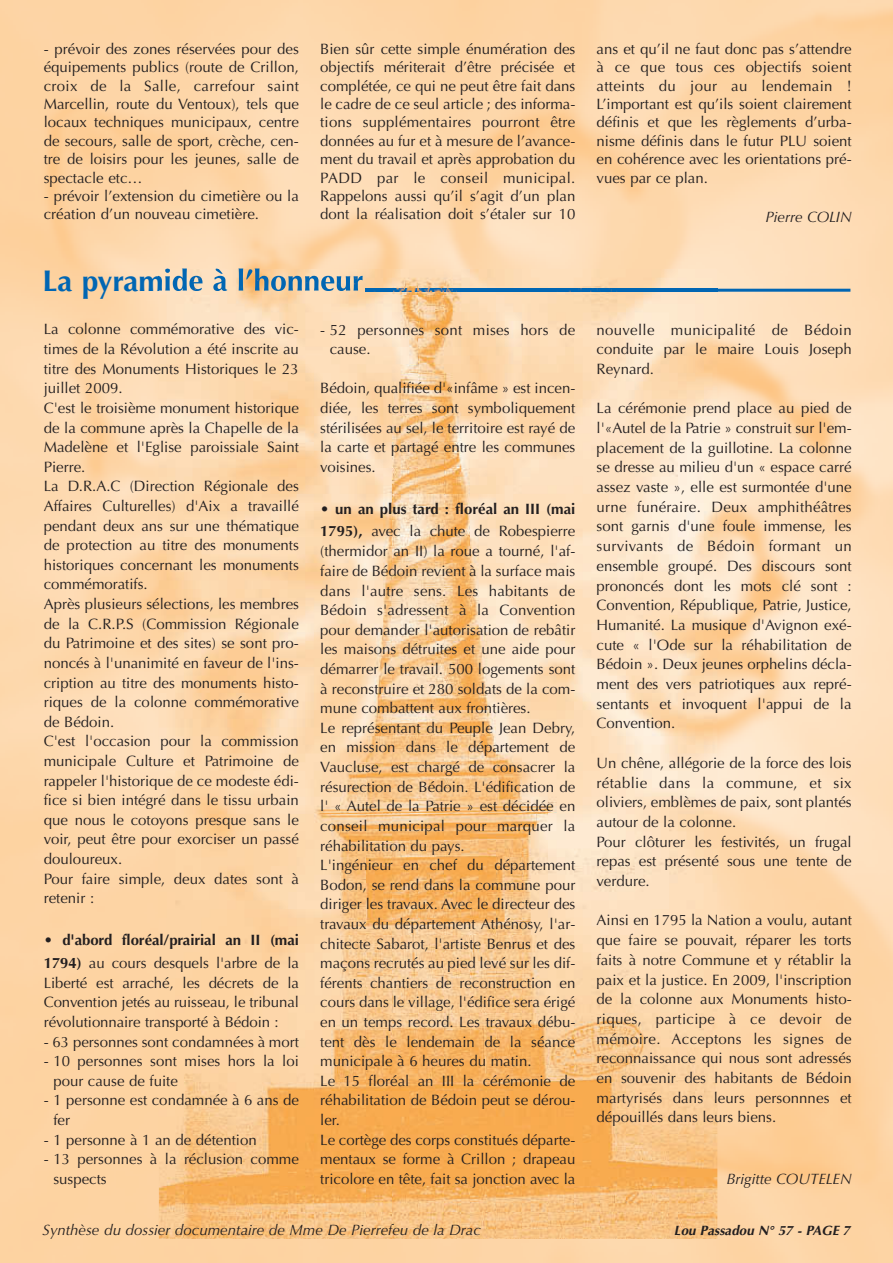
<style>
.page{position:relative;width:893px;height:1263px;background:#fff}
.page>*{position:absolute;margin:0;border:0;box-sizing:border-box;transform-origin:0 0}
.t1{font:15px/19.6px "Optima";color:#231f20;text-align:justify}
.t2{font:15px "Optima Italic TT";color:#231f20}
.t3{font:15px "Optima Bold TT";letter-spacing:-.005em;color:#231f20}
.t4{font:italic 700 13.5px "Optima";color:#231f20}
.s1{font-family:"Optima Bold TT"}
</style>
<div class="page">
<img style="left:0;top:0;width:893px;height:1263px">
<hr style="left:366px;top:289px;width:484px;height:3px;background:#0166b3">
<img style="left:159px;top:269px;width:558px;height:970px">
<img style="left:366px;top:289px;width:351px;height:3px">
<p class="t1" style="left:44px;top:41px;width:257px;line-height:18.5px">- prévoir des zones réservées pour des équipements publics (route de Crillon, croix de la Salle, carrefour saint Marcellin, route du Ventoux), tels que locaux techniques municipaux, centre de secours, salle de sport, crèche, cen&shy;tre de loisirs pour les jeunes, salle de spectacle etc…</p>
<p class="t1" style="left:44px;top:188px;width:257px;line-height:18.5px">- prévoir l’extension du cimetière ou la création d’un nouveau cimetière.</p>
<p class="t1" style="left:320px;top:41px;width:257px;line-height:18.5px">Bien sûr cette simple énumération des objectifs mériterait d’être précisée et complétée, ce qui ne peut être fait dans le cadre de ce seul article ; des informa&shy;tions supplémentaires pourront être données au fur et à mesure de l’avance&shy;ment du travail et après approbation du PADD par le conseil municipal.<br>Rappelons aussi qu’il s’agit d’un plan dont la réalisation doit s’étaler sur 10</p>
<p class="t1" style="left:597px;top:41px;width:257px;line-height:18.5px">ans et qu’il ne faut donc pas s’attendre à ce que tous ces objectifs soient atteints du jour au lendemain !<br>L’important est qu’ils soient clairement définis et que les règlements d’urba&shy;nisme définis dans le futur PLU soient en cohérence avec les orientations pré&shy;vues par ce plan.</p>
<p class="t2" style="left:765px;top:211px;width:88px">Pierre COLIN</p>
<p class="t1" style="left:44px;top:321px;width:257px;text-align:left">La colonne commémorative des vic&shy;times de la Révolution a été inscrite au titre des Monuments Historiques le 23 juillet 2009.<br>C'est le troisième monument historique de la commune après la Chapelle de la<br>Madelène et l'Eglise paroissiale Saint<br>Pierre.<br>La D.R.A.C (Direction Régionale des<br>Affaires Culturelles) d'Aix a travaillé pendant deux ans sur une thématique de protection au titre des monuments historiques concernant les monuments commémoratifs.<br>Après plusieurs sélections, les membres de la C.R.P.S (Commission Régionale du Patrimoine et des sites) se sont pro&shy;noncés à l'unanimité en faveur de l'ins&shy;cription au titre des monuments histo&shy;riques de la colonne commémorative de Bédoin.<br>C'est l'occasion pour la commission municipale Culture et Patrimoine de rappeler l'historique de ce modeste édi&shy;fice si bien intégré dans le tissu urbain que nous le cotoyons presque sans le voir, peut être pour exorciser un passé douloureux.<br>Pour faire simple, deux dates sont à retenir :</p>
<p class="t3" style="left:44px;top:934px;width:257px">• d'abord floréal/prairial an II (mai</p>
<p class="t1" style="left:44px;top:954px;width:257px"><span class="s1">1794)</span> au cours desquels l'arbre de la Liberté est arraché, les décrets de la Convention jetés au ruisseau, le tribunal révolutionnaire transporté à Bédoin :</p>
<p class="t1" style="left:44px;top:1033px;width:257px">- 63 personnes sont condamnées à mort</p>
<p class="t1" style="left:53px;top:1053px;width:247px;text-indent:-10px">- 10 personnes sont mises hors la loi pour cause de fuite</p>
<p class="t1" style="left:53px;top:1092px;width:247px;text-indent:-10px">- 1 personne est condamnée à 6 ans de fer</p>
<p class="t1" style="left:44px;top:1131px;width:214px">- 1 personne à 1 an de détention</p>
<p class="t1" style="left:53px;top:1151px;width:247px;text-indent:-10px">- 13 personnes à la réclusion comme suspects</p>
<p class="t1" style="left:330px;top:321px;width:247px;text-indent:-10px">- 52 personnes sont mises hors de cause.</p>
<p class="t1" style="left:320px;top:380px;width:257px">Bédoin, qualifiée d'«infâme » est incen&shy;diée, les terres sont symboliquement stérilisées au sel, le territoire est rayé de la carte et partagé entre les communes voisines.</p>
<p class="t3" style="left:320px;top:502px;width:257px">• un an plus tard : floréal an III (mai</p>
<p class="t1" style="left:320px;top:523px;width:257px;text-align:left"><span class="s1">1795),</span> avec la chute de Robespierre (thermidor an II) la roue a tourné, l'af&shy;faire de Bédoin revient à la surface mais dans l'autre sens. Les habitants de Bédoin s'adressent à la Convention pour demander l'autorisation de rebâtir les maisons détruites et une aide pour démarrer le travail. 500 logements sont à reconstruire et 280 soldats de la com&shy;mune combattent aux frontières.<br>Le représentant du Peuple Jean Debry, en mission dans le département de Vaucluse, est chargé de consacrer la résurection de Bédoin. L'édification de l' « Autel de la Patrie » est décidée en conseil municipal pour marquer la réhabilitation du pays.<br>L'ingénieur en chef du département Bodon, se rend dans la commune pour diriger les travaux. Avec le directeur des travaux du département Athénosy, l'ar&shy;chitecte Sabarot, l'artiste Benrus et des maçons recrutés au pied levé sur les dif&shy;férents chantiers de reconstruction en cours dans le village, l'édifice sera érigé en un temps record. Les travaux débu&shy;tent dès le lendemain de la séance municipale à 6 heures du matin.<br>Le 15 floréal an III la cérémonie de réhabilitation de Bédoin peut se dérou&shy;ler.<br>Le cortège des corps constitués départe&shy;mentaux se forme à Crillon ; drapeau tricolore en tête, fait sa jonction avec la</p>
<p class="t1" style="left:597px;top:321px;width:257px">nouvelle municipalité de Bédoin conduite par le maire Louis Joseph Reynard.</p>
<p class="t1" style="left:597px;top:400px;width:257px">La cérémonie prend place au pied de l'«Autel de la Patrie » construit sur l'em&shy;placement de la guillotine. La colonne se dresse au milieu d'un « espace carré assez vaste », elle est surmontée d'une urne funéraire. Deux amphithéâtres sont garnis d'une foule immense, les survivants de Bédoin formant un ensemble groupé. Des discours sont prononcés dont les mots clé sont :<br>Convention, République, Patrie, Justice, Humanité. La musique d'Avignon exé&shy;cute « l'Ode sur la réhabilitation de Bédoin ». Deux jeunes orphelins décla&shy;ment des vers patriotiques aux repré&shy;sentants et invoquent l'appui de la Convention.</p>
<p class="t1" style="left:597px;top:754px;width:257px;text-align:left">Un chêne, allégorie de la force des lois rétablie dans la commune, et six oliviers, emblèmes de paix, sont plantés autour de la colonne.<br>Pour clôturer les festivités, un frugal repas est présenté sous une tente de verdure.</p>
<p class="t1" style="left:597px;top:912px;width:257px">Ainsi en 1795 la Nation a voulu, autant que faire se pouvait, réparer les torts faits à notre Commune et y rétablir la paix et la justice. En 2009, l'inscription de la colonne aux Monuments histo&shy;riques, participe à ce devoir de mémoire. Acceptons les signes de reconnaissance qui nous sont adressés en souvenir des habitants de Bédoin martyrisés dans leurs personnnes et dépouillés dans leurs biens.</p>
<p class="t2" style="left:726px;top:1173px;width:127px">Brigitte COUTELEN</p>
<p class="t2" style="left:43px;top:1224px;width:440px">Synthèse du dossier documentaire de Mme De Pierrefeu de la Drac</p>
<p class="t4" style="left:674px;top:1225px;width:181px">Lou Passadou N° 57 - PAGE 7</p>
</div>
